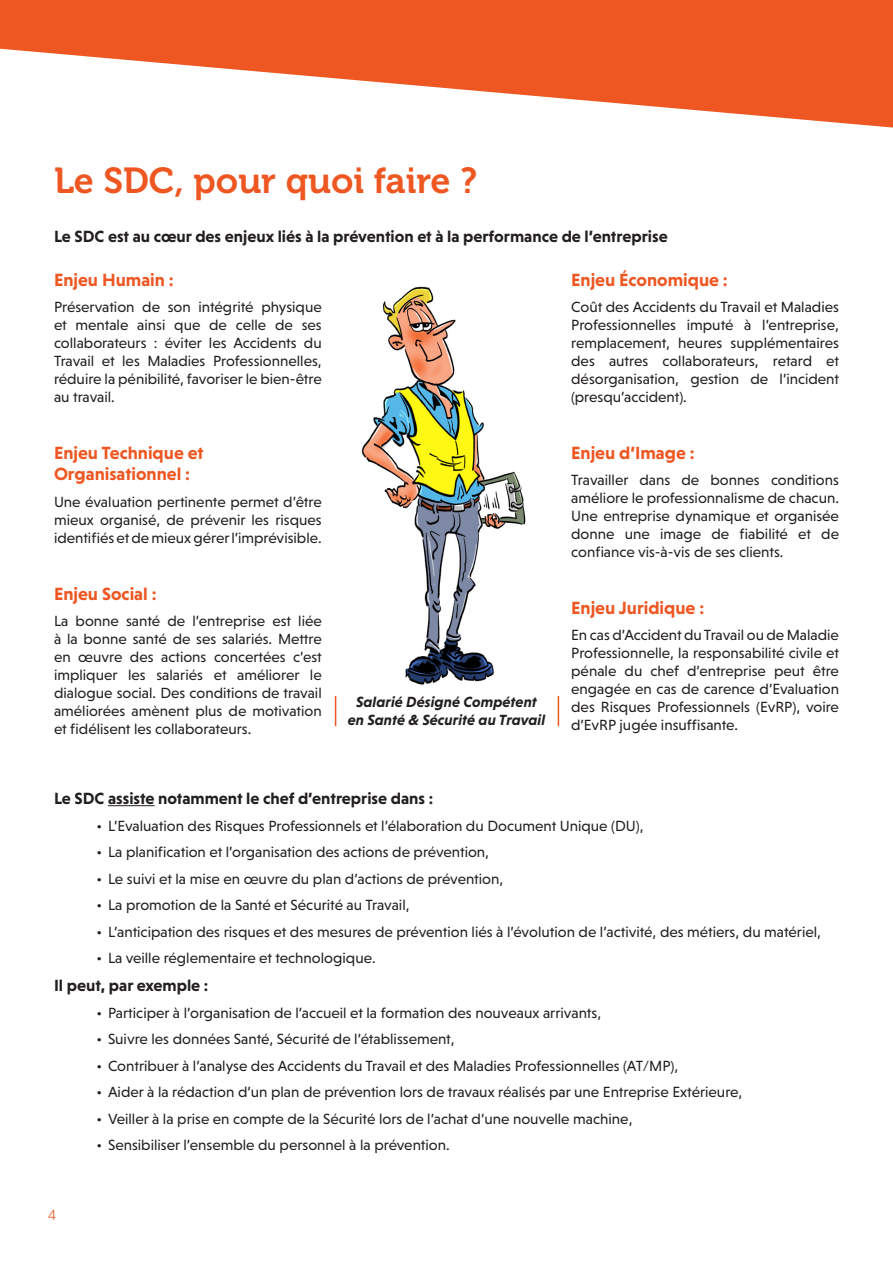
<style>
.page{position:relative;width:893px;height:1263px;background:#fff}
.page>*{position:absolute;margin:0;border:0;box-sizing:border-box;transform-origin:0 0}
.t1{font:36px "Museo 700";color:#ee5722}
.t2{font:700 18px/21.6px "Niveau Grotesk";color:#ee5722}
.t3{font:700 16.5px "Niveau Grotesk";color:#231f20}
.t4{font:15px/18px "Niveau Grotesk";color:#231f20;text-align:justify}
.t5{font:italic 700 15px "Niveau Grotesk";color:#231f20}
.t6{font:300 15px "Niveau Grotesk";color:#ee5722}
</style>
<div class="page">
<svg style="left:0;top:0;width:893px;height:128px;fill:#ee5722"></svg>
<img style="left:334px;top:286px;width:226px;height:441px">
<hr style="left:108px;top:805px;width:47px;height:1px;background:#231f20">
<hr style="left:335px;top:696px;width:1px;height:30px;background:#ee5722">
<hr style="left:558px;top:696px;width:1px;height:30px;background:#ee5722">
<p class="t1" style="left:54px;top:161px;width:425px">Le SDC, pour quoi faire ?</p>
<p class="t3" style="left:54px;top:226px;width:615px">Le SDC est au cœur des enjeux liés à la prévention et à la performance de l’entreprise</p>
<p class="t2" style="left:54px;top:269px;width:121px">Enjeu Humain :</p>
<p class="t4" style="left:54px;top:298px;width:269px">Préservation de son intégrité physique et mentale ainsi que de celle de ses collaborateurs : éviter les Accidents du Travail et les Maladies Professionnelles, réduire la pénibilité, favoriser le bien-être au travail.</p>
<p class="t2" style="left:54px;top:442px;width:151px">Enjeu Technique et<br>Organisationnel :</p>
<p class="t4" style="left:54px;top:493px;width:269px">Une évaluation pertinente permet d’être mieux organisé, de prévenir les risques identifiés et de mieux gérer l’imprévisible.</p>
<p class="t2" style="left:54px;top:582px;width:104px">Enjeu Social :</p>
<p class="t4" style="left:54px;top:612px;width:269px">La bonne santé de l’entreprise est liée à la bonne santé de ses salariés. Mettre en œuvre des actions concertées c’est impliquer les salariés et améliorer le dialogue social. Des conditions de travail améliorées amènent plus de motivation et fidélisent les collaborateurs.</p>
<p class="t5" style="left:356px;top:693px;width:182px">Salarié Désigné Compétent</p>
<p class="t5" style="left:348px;top:711px;width:199px">en Santé &amp; Sécurité au Travail</p>
<p class="t2" style="left:571px;top:269px;width:158px">Enjeu Économique :</p>
<p class="t4" style="left:571px;top:298px;width:269px">Coût des Accidents du Travail et Maladies Professionnelles imputé à l’entreprise, remplacement, heures supplémentaires des autres collaborateurs, retard et désorganisation, gestion de l’incident (presqu’accident).</p>
<p class="t2" style="left:571px;top:442px;width:125px">Enjeu d’Image :</p>
<p class="t4" style="left:571px;top:471px;width:269px">Travailler dans de bonnes conditions améliore le professionnalisme de chacun.<br>Une entreprise dynamique et organisée donne une image de fiabilité et de confiance vis-à-vis de ses clients.</p>
<p class="t2" style="left:571px;top:597px;width:134px">Enjeu Juridique :</p>
<p class="t4" style="left:571px;top:626px;width:269px">En cas d’Accident du Travail ou de Maladie Professionnelle, la responsabilité civile et pénale du chef d’entreprise peut être engagée en cas de carence d’Evaluation des Risques Professionnels (EvRP), voire d’EvRP jugée insuffisante.</p>
<p class="t3" style="left:54px;top:789px;width:381px">Le SDC assiste notamment le chef d’entreprise dans :</p>
<p class="t4" style="left:97px;top:816px;width:549px">• L’Evaluation des Risques Professionnels et l’élaboration du Document Unique (DU),</p>
<p class="t4" style="left:97px;top:843px;width:394px">• La planification et l’organisation des actions de prévention,</p>
<p class="t4" style="left:97px;top:869px;width:408px">• Le suivi et la mise en œuvre du plan d’actions de prévention,</p>
<p class="t4" style="left:97px;top:896px;width:315px">• La promotion de la Santé et Sécurité au Travail,</p>
<p class="t4" style="left:97px;top:922px;width:726px">• L’anticipation des risques et des mesures de prévention liés à l’évolution de l’activité, des métiers, du matériel,</p>
<p class="t4" style="left:97px;top:949px;width:281px">• La veille réglementaire et technologique.</p>
<p class="t3" style="left:54px;top:976px;width:156px">Il peut, par exemple :</p>
<p class="t4" style="left:97px;top:1004px;width:506px">• Participer à l’organisation de l’accueil et la formation des nouveaux arrivants,</p>
<p class="t4" style="left:97px;top:1030px;width:360px">• Suivre les données Santé, Sécurité de l’établissement,</p>
<p class="t4" style="left:97px;top:1057px;width:583px">• Contribuer à l’analyse des Accidents du Travail et des Maladies Professionnelles (AT/MP),</p>
<p class="t4" style="left:97px;top:1083px;width:647px">• Aider à la rédaction d’un plan de prévention lors de travaux réalisés par une Entreprise Extérieure,</p>
<p class="t4" style="left:97px;top:1110px;width:537px">• Veiller à la prise en compte de la Sécurité lors de l’achat d’une nouvelle machine,</p>
<p class="t4" style="left:97px;top:1136px;width:355px">• Sensibiliser l’ensemble du personnel à la prévention.</p>
<p class="t6" style="left:48px;top:1206px;width:10px">4</p>
</div>
